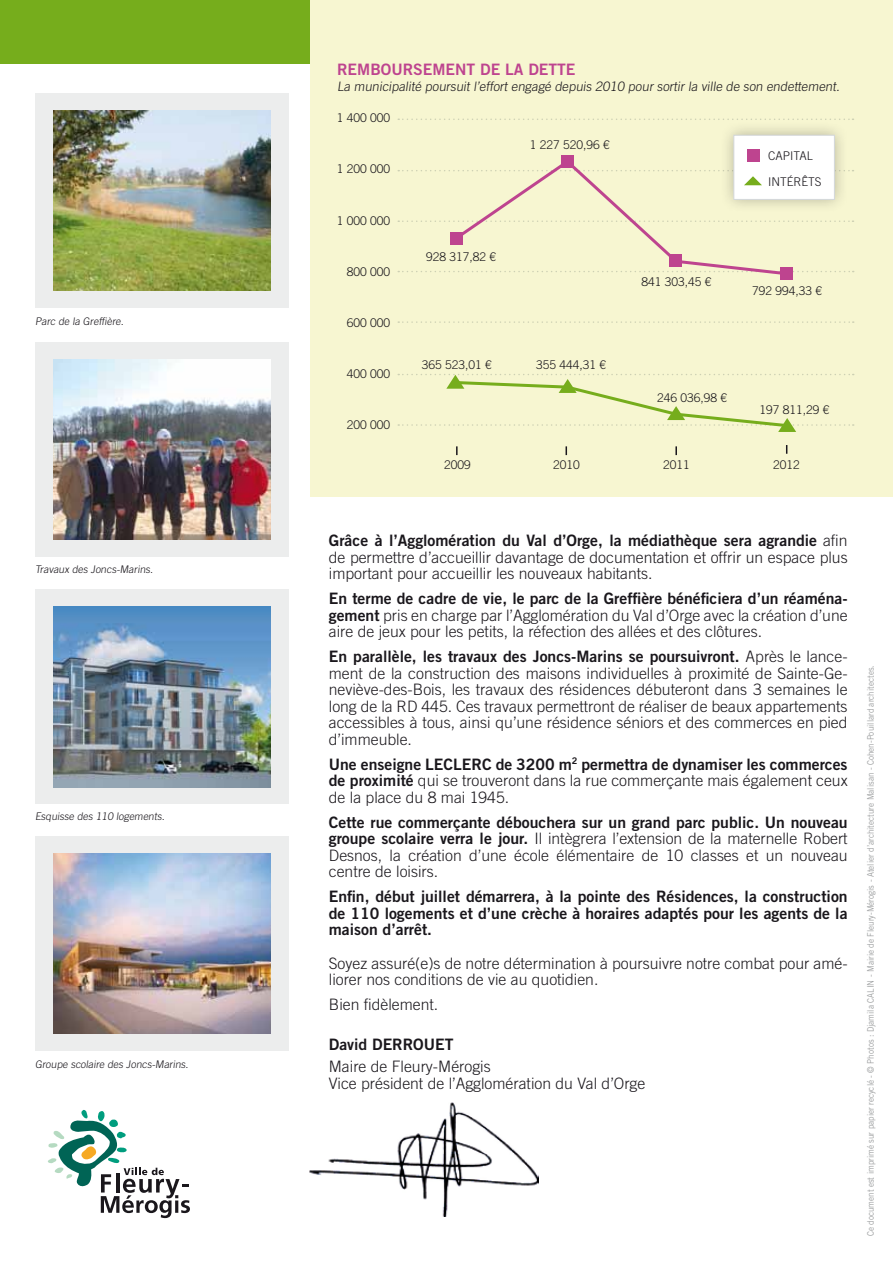
<style>
.page{position:relative;width:893px;height:1263px;background:#fff}
.page>*{position:absolute;margin:0;border:0;box-sizing:border-box;transform-origin:0 0}
.t1{font:300 15.75px/16.5px "Trade Gothic LT Std";color:#1a171c}
.t2{font:15.75px/16.5px "Trade Gothic LT Std Bd 2";color:#1a171c;text-align:justify}
.t3{font:15.75px "Trade Gothic LT Std Bd 2";color:#be448f}
.t4{font:300 13.05px "Trade Gothic LT Std";color:#1a171c}
.t5{font:300 12px/26.1px "Trade Gothic LT Std";color:#1a171c}
.t6{font:300 10.5px "Trade Gothic LT Std";color:#1a171c}
.t7{font:9px "Trade Gothic LT Std";color:#9c9e9f;scale:.9 1}
.s1{font-family:"Trade Gothic LT Std";font-weight:300}
.s2{font-family:"Trade Gothic LT Std Bd 2";font-weight:400}
</style>
<div class="page">
<img style="left:309px;top:1102px;width:230px;height:114px">
<div style="left:35px;top:94px;width:254px;height:214px;background:#eceded"></div>
<div style="left:0;top:0;width:320px;height:64px;background:#76ad1c"></div>
<svg style="left:48px;top:1110px;width:142px;height:108px"></svg>
<div style="left:310px;top:0;width:583px;height:496px;background:#f7f6d1"></div>
<img style="left:54px;top:110px;width:216px;height:181px">
<div style="left:35px;top:590px;width:254px;height:214px;background:#eceded"></div>
<img style="left:54px;top:606px;width:216px;height:181px">
<div style="left:35px;top:836px;width:254px;height:215px;background:#eceded"></div>
<img style="left:54px;top:853px;width:216px;height:181px">
<div style="left:35px;top:342px;width:254px;height:215px;background:#eceded"></div>
<img style="left:54px;top:359px;width:216px;height:181px">
<svg style="left:398px;top:321px;width:456px;height:2px"></svg>
<svg style="left:398px;top:119px;width:455px;height:1px"></svg>
<svg style="left:456px;top:446px;width:2px;height:9px"></svg>
<svg style="left:675px;top:446px;width:2px;height:9px"></svg>
<div style="left:561px;top:155px;width:13px;height:13px;background:#be448f"></div>
<div style="left:780px;top:267px;width:13px;height:13px;background:#be448f"></div>
<svg style="left:398px;top:374px;width:456px;height:58px"></svg>
<div style="left:719px;top:120px;width:129px;height:93px;background:#1a171c;opacity:.3"></div>
<div style="left:734px;top:135px;width:101px;height:65px;background:#fff;border:1px solid #d4d8db"></div>
<div style="left:747px;top:149px;width:12px;height:13px;background:#be448f"></div>
<svg style="left:398px;top:158px;width:456px;height:117px"></svg>
<p class="t6" style="left:35px;top:315px;width:92px">Parc de la Greffière.</p>
<p class="t6" style="left:35px;top:563px;width:121px">Travaux des Joncs-Marins.</p>
<p class="t6" style="left:35px;top:809px;width:133px">Esquisse des 110 logements.</p>
<p class="t6" style="left:35px;top:1058px;width:157px">Groupe scolaire des Joncs-Marins.</p>
<p class="t3" style="left:337px;top:60px;width:240px">REMBOURSEMENT DE LA DETTE</p>
<p class="t4" style="left:337px;top:79px;width:506px">La municipalité poursuit l’effort engagé depuis 2010 pour sortir la ville de son endettement.</p>
<p class="t5" style="left:337px;top:105px;width:55px">1 400 000</p>
<p class="t5" style="left:337px;top:156px;width:55px">1 200 000</p>
<p class="t5" style="left:337px;top:207px;width:55px">1 000 000</p>
<p class="t5" style="left:347px;top:258px;width:45px">800 000</p>
<p class="t5" style="left:347px;top:309px;width:45px">600 000</p>
<p class="t5" style="left:347px;top:360px;width:45px">400 000</p>
<p class="t5" style="left:347px;top:411px;width:45px">200 000</p>
<p class="t5" style="left:426px;top:243px;width:72px">928 317,82 €</p>
<p class="t5" style="left:422px;top:352px;width:72px">365 523,01 €</p>
<p class="t5" style="left:530px;top:131px;width:82px">1 227 520,96 €</p>
<p class="t5" style="left:768px;top:142px;width:55px">CAPITAL<br>INTÉRÊTS</p>
<p class="t5" style="left:536px;top:352px;width:72px">355 444,31 €</p>
<p class="t5" style="left:641px;top:269px;width:72px">841 303,45 €</p>
<p class="t5" style="left:752px;top:278px;width:72px">792 994,33 €</p>
<p class="t5" style="left:657px;top:385px;width:72px">246 036,98 €</p>
<p class="t5" style="left:759px;top:397px;width:72px">197 811,29 €</p>
<p class="t5" style="left:444px;top:452px;width:28px">2009</p>
<p class="t5" style="left:553px;top:452px;width:28px">2010</p>
<p class="t5" style="left:663px;top:452px;width:28px">2011</p>
<p class="t5" style="left:773px;top:452px;width:28px">2012</p>
<p class="t2" style="left:329px;top:532px;width:520px">Grâce à l’Agglomération du Val d’Orge, la médiathèque sera agrandie <span class="s1">afin</span></p>
<p class="t1" style="left:329px;top:549px;width:520px">de permettre d’accueillir davantage de documentation et offrir un espace plus important pour accueillir les nouveaux habitants.</p>
<p class="t2" style="left:329px;top:590px;width:520px">En terme de cadre de vie, le parc de la Greffière bénéficiera d’un réaména-</p>
<p class="t1" style="left:329px;top:607px;width:520px"><span class="s2">gement</span> pris en charge par l’Agglomération du Val d’Orge avec la création d’une aire de jeux pour les petits, la réfection des allées et des clôtures.</p>
<p class="t2" style="left:329px;top:648px;width:520px">En parallèle, les travaux des Joncs-Marins se poursuivront. <span class="s1">Après le lance-</span></p>
<p class="t1" style="left:329px;top:665px;width:520px;text-align:justify">ment de la construction des maisons individuelles à proximité de Sainte-Ge&shy;neviève-des-Bois, les travaux des résidences débuteront dans 3 semaines le long de la RD 445. Ces travaux permettront de réaliser de beaux appartements accessibles à tous, ainsi qu’une résidence séniors et des commerces en pied d’immeuble.</p>
<p class="t2" style="left:329px;top:755px;width:520px">Une enseigne LECLERC de 3200 m<sup>2</sup> permettra de dynamiser les commerces</p>
<p class="t1" style="left:329px;top:772px;width:520px"><span class="s2">de proximité</span> qui se trouveront dans la rue commerçante mais également ceux de la place du 8 mai 1945.</p>
<p class="t2" style="left:329px;top:813px;width:520px">Cette rue commerçante débouchera sur un grand parc public. Un nouveau</p>
<p class="t1" style="left:329px;top:830px;width:520px;text-align:justify"><span class="s2">groupe scolaire verra le jour.</span> Il intègrera l’extension de la maternelle Robert Desnos, la création d’une école élémentaire de 10 classes et un nouveau centre de loisirs.</p>
<p class="t2" style="left:329px;top:888px;width:520px">Enfin, début juillet démarrera, à la pointe des Résidences, la construction de 110 logements et d’une crèche à horaires adaptés pour les agents de la maison d’arrêt.</p>
<p class="t1" style="left:329px;top:955px;width:520px">Soyez assuré(e)s de notre détermination à poursuivre notre combat pour amé&shy;liorer nos conditions de vie au quotidien.</p>
<p class="t1" style="left:329px;top:996px;width:111px">Bien fidèlement.</p>
<p class="t2" style="left:329px;top:1036px;width:126px">David DERROUET</p>
<p class="t1" style="left:329px;top:1057px;width:318px;line-height:17.2px">Maire de Fleury-Mérogis<br>Vice président de l’Agglomération du Val d’Orge</p>
<p class="t7" style="left:865px;top:1236px;width:636px;rotate:-90deg">Ce document est imprimé sur papier recyclé - © Photos : Djamila CALIN - Mairie de Fleury-Mérogis - Atelier d’architecture Malisan - Cohen-Pouillard architectes.</p>
</div>
